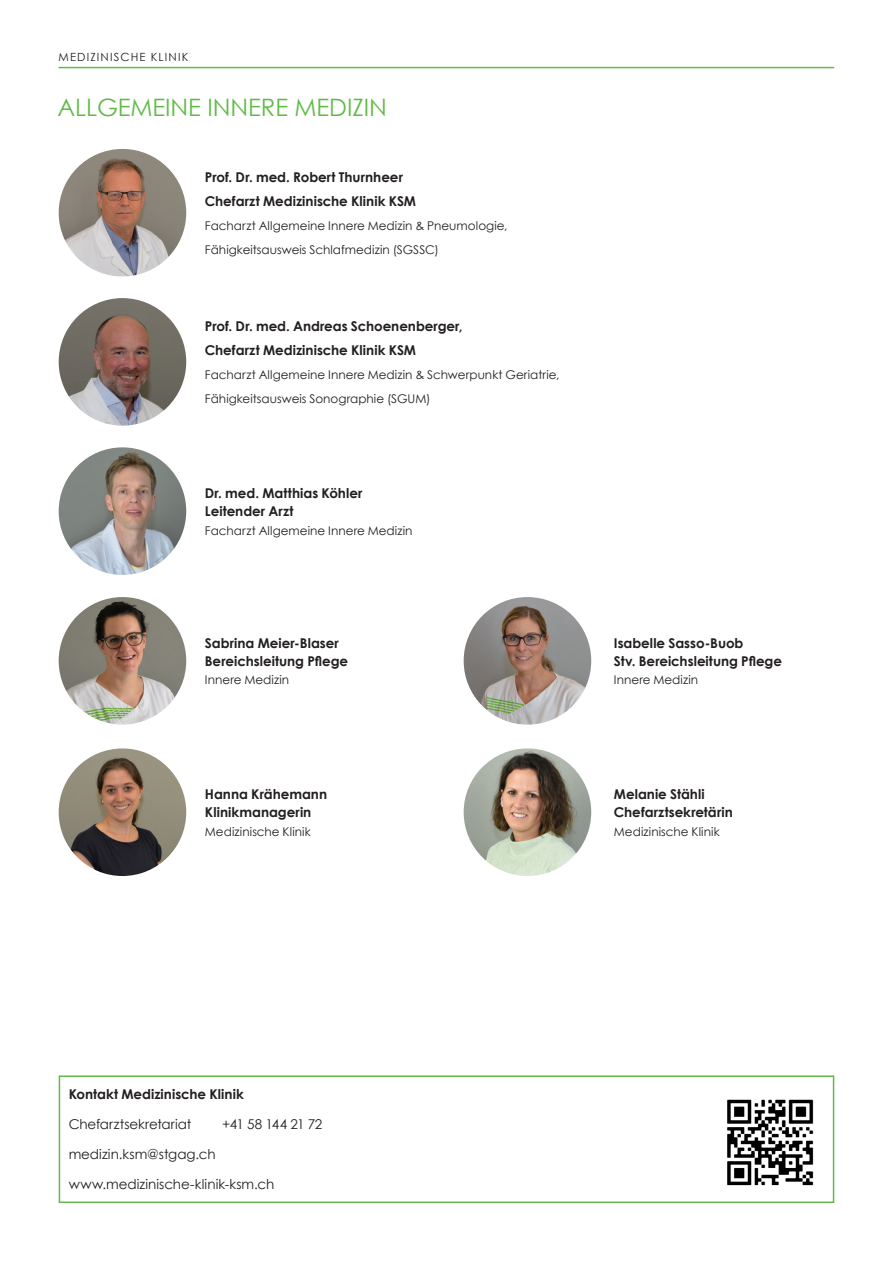
<style>
.page{position:relative;width:893px;height:1263px;background:#fff}
.page>*{position:absolute;margin:0;border:0;box-sizing:border-box;transform-origin:0 0}
.Titel_grün{font:24px "Century Gothic";letter-spacing:-.005em;color:#60bb46}
.Lauftext{font:700 13.5px "Century Gothic";color:#231f20}
.Lauftext-2{font:13.5px "Century Gothic";color:#231f20}
.Lauftext-3{font:13.5px "Century Gothic";letter-spacing:-.04em;color:#231f20}
.Lauftext-4{font:12px "Century Gothic";letter-spacing:.005em;color:#231f20}
.Überschrift_1{font:11.25px "Century Gothic";letter-spacing:.1em;color:#231f20}
</style>
<div class="page">
<div style="left:59px;top:1075px;width:775px;height:128px;border:2px solid #60bb46"></div>
<img style="left:727px;top:1099px;width:87px;height:87px">
<hr style="left:59px;top:67px;width:775px;height:1px;background:#60bb46">
<img style="left:464px;top:748px;width:127px;height:128px;border-radius:64px">
<img style="left:59px;top:447px;width:127px;height:128px;border-radius:64px">
<img style="left:59px;top:597px;width:127px;height:128px;border-radius:64px">
<img style="left:464px;top:597px;width:127px;height:128px;border-radius:64px">
<img style="left:59px;top:748px;width:127px;height:128px;border-radius:64px">
<img style="left:59px;top:149px;width:127px;height:127px;border-radius:64px">
<img style="left:59px;top:298px;width:127px;height:128px;border-radius:64px">
<p class="Überschrift_1" style="left:59px;top:49px;width:131px">MEDIZINISCHE KLINIK</p>
<p class="Titel_grün" style="left:58px;top:91px;width:331px">ALLGEMEINE INNERE MEDIZIN</p>
<p class="Lauftext" style="left:205px;top:167px;width:200px">Prof. Dr. med. Robert Thurnheer</p>
<p class="Lauftext" style="left:205px;top:191px;width:213px">Chefarzt Medizinische Klinik KSM</p>
<p class="Lauftext-4" style="left:205px;top:217px;width:304px">Facharzt Allgemeine Innere Medizin &amp; Pneumologie,</p>
<p class="Lauftext-4" style="left:205px;top:241px;width:236px">Fähigkeitsausweis Schlafmedizin (SGSSC)</p>
<p class="Lauftext" style="left:205px;top:316px;width:259px">Prof. Dr. med. Andreas Schoenenberger,</p>
<p class="Lauftext" style="left:205px;top:340px;width:213px">Chefarzt Medizinische Klinik KSM</p>
<p class="Lauftext-4" style="left:205px;top:366px;width:356px">Facharzt Allgemeine Innere Medizin &amp; Schwerpunkt Geriatrie,</p>
<p class="Lauftext-4" style="left:205px;top:390px;width:227px">Fähigkeitsausweis Sonographie (SGUM)</p>
<p class="Lauftext" style="left:205px;top:483px;width:159px">Dr. med. Matthias Köhler</p>
<p class="Lauftext" style="left:205px;top:501px;width:90px">Leitender Arzt</p>
<p class="Lauftext-4" style="left:205px;top:522px;width:209px">Facharzt Allgemeine Innere Medizin</p>
<p class="Lauftext" style="left:205px;top:632px;width:135px">Sabrina Meier-Blaser</p>
<p class="Lauftext" style="left:205px;top:651px;width:145px">Bereichsleitung Pflege</p>
<p class="Lauftext-4" style="left:205px;top:671px;width:86px">Innere Medizin</p>
<p class="Lauftext" style="left:205px;top:784px;width:124px">Hanna Krähemann</p>
<p class="Lauftext" style="left:205px;top:802px;width:108px">Klinikmanagerin</p>
<p class="Lauftext-4" style="left:205px;top:823px;width:107px">Medizinische Klinik</p>
<p class="Lauftext" style="left:614px;top:632px;width:131px">Isabelle Sasso-Buob</p>
<p class="Lauftext" style="left:614px;top:651px;width:170px">Stv. Bereichsleitung Pflege</p>
<p class="Lauftext-4" style="left:614px;top:671px;width:86px">Innere Medizin</p>
<p class="Lauftext" style="left:614px;top:784px;width:92px">Melanie Stähli</p>
<p class="Lauftext" style="left:614px;top:802px;width:120px">Chefarztsekretärin</p>
<p class="Lauftext-4" style="left:614px;top:823px;width:107px">Medizinische Klinik</p>
<p class="Lauftext" style="left:69px;top:1084px;width:177px">Kontakt Medizinische Klinik</p>
<p class="Lauftext-2" style="left:69px;top:1115px;width:124px">Chefarztsekretariat</p>
<p class="Lauftext-3" style="left:222px;top:1115px;width:102px">+41 58 144 21 72</p>
<p class="Lauftext-2" style="left:69px;top:1145px;width:149px">medizin.ksm@stgag.ch</p>
<p class="Lauftext-2" style="left:69px;top:1175px;width:207px">www.medizinische-klinik-ksm.ch</p>
</div>
